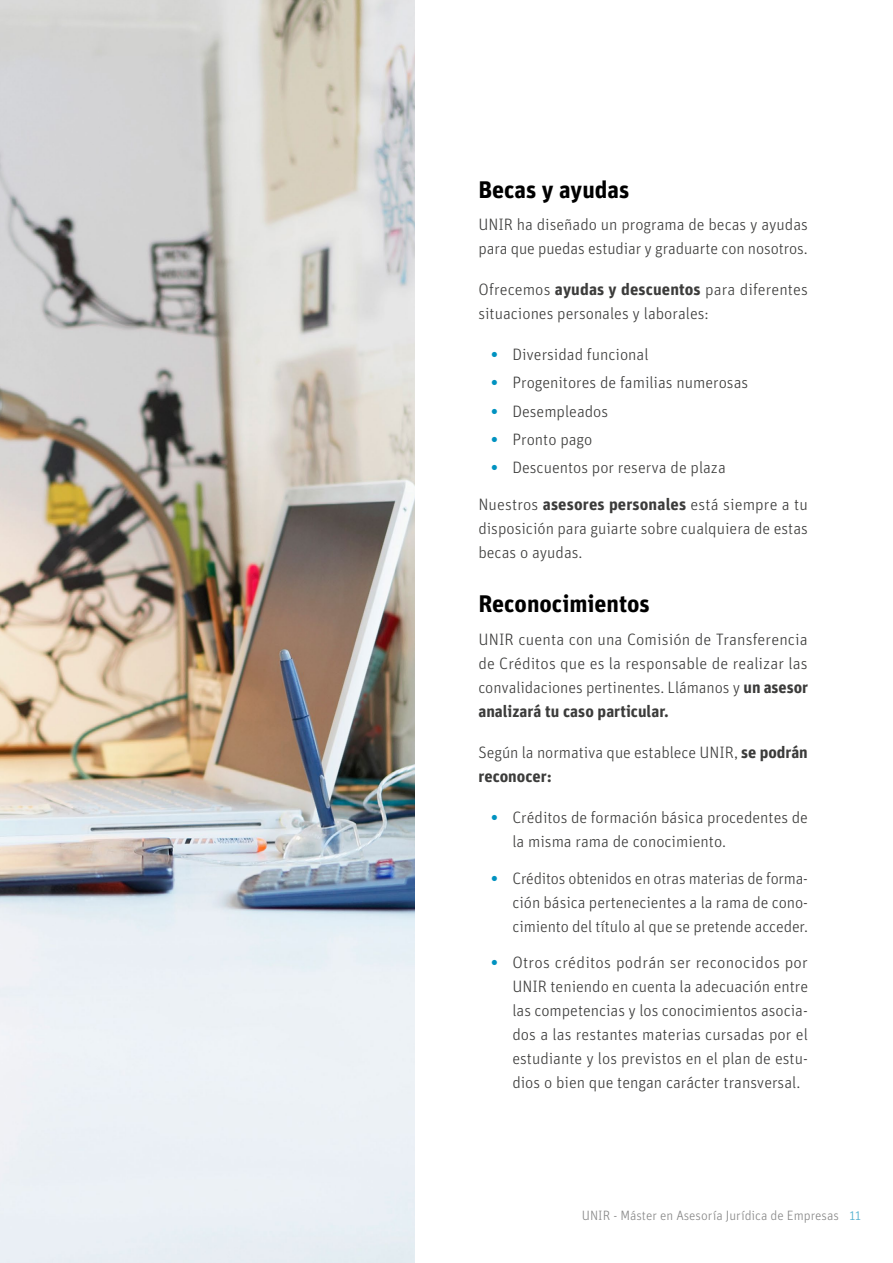
<style>
.page{position:relative;width:893px;height:1263px;background:#fff}
.page>*{position:absolute;margin:0;border:0;box-sizing:border-box;transform-origin:0 0}
.t1{font:700 24px "Unit OT";color:#000}
.t2{font:300 16.5px/24px "Unit OT";color:#3c3c3b}
.t3{font:300 13.5px "Unit OT";color:#878787}
.s1{font-weight:700}
.s2{font-weight:700;color:#0092c0}
.s3{color:#4eaece}
</style>
<div class="page">
<img style="left:0;top:0;width:415px;height:1263px">
<h1 class="t1" style="left:478px;top:174px;width:153px">Becas y ayudas</h1>
<p class="t2" style="left:478px;top:212px;width:331px">UNIR ha diseñado un programa de becas y ayudas para que puedas estudiar y graduarte con nosotros.</p>
<p class="t2" style="left:478px;top:278px;width:331px">Ofrecemos <span class="s1">ayudas y descuentos</span> para diferentes situaciones personales y laborales:</p>
<p class="t2" style="left:491px;top:343px;width:159px"><span class="s2">•</span> Diversidad funcional</p>
<p class="t2" style="left:491px;top:371px;width:259px"><span class="s2">•</span> Progenitores de familias numerosas</p>
<p class="t2" style="left:491px;top:399px;width:119px"><span class="s2">•</span> Desempleados</p>
<p class="t2" style="left:491px;top:427px;width:103px"><span class="s2">•</span> Pronto pago</p>
<p class="t2" style="left:491px;top:455px;width:236px"><span class="s2">•</span> Descuentos por reserva de plaza</p>
<p class="t2" style="left:478px;top:492px;width:331px;text-align:justify">Nuestros <span class="s1">asesores personales</span> está siempre a tu disposición para guiarte sobre cualquiera de estas becas o ayudas.</p>
<h1 class="t1" style="left:478px;top:588px;width:173px">Reconocimientos</h1>
<p class="t2" style="left:478px;top:627px;width:331px;text-align:justify">UNIR cuenta con una Comisión de Transferencia de Créditos que es la responsable de realizar las convalidaciones pertinentes. Llámanos y <span class="s1">un asesor analizará tu caso particular.</span></p>
<p class="t2" style="left:478px;top:740px;width:331px">Según la normativa que establece UNIR, <span class="s1">se podrán reconocer:</span></p>
<p class="t2" style="left:512px;top:805px;width:297px;text-indent:-21px"><span class="s2">•</span> Créditos de formación básica procedentes de la misma rama de conocimiento.</p>
<p class="t2" style="left:512px;top:866px;width:297px;text-align:justify;text-indent:-21px"><span class="s2">•</span> Créditos obtenidos en otras materias de forma&shy;ción básica pertenecientes a la rama de cono&shy;cimiento del título al que se pretende acceder.</p>
<p class="t2" style="left:512px;top:951px;width:297px;text-align:justify;text-indent:-21px"><span class="s2">•</span> Otros créditos podrán ser reconocidos por UNIR teniendo en cuenta la adecuación entre las competencias y los conocimientos asocia&shy;dos a las restantes materias cursadas por el estudiante y los previstos en el plan de estu&shy;dios o bien que tengan carácter transversal.</p>
<p class="t3" style="left:582px;top:1207px;width:281px">UNIR - Máster en Asesoría Jurídica de Empresas <span class="s3">11</span></p>
</div>
